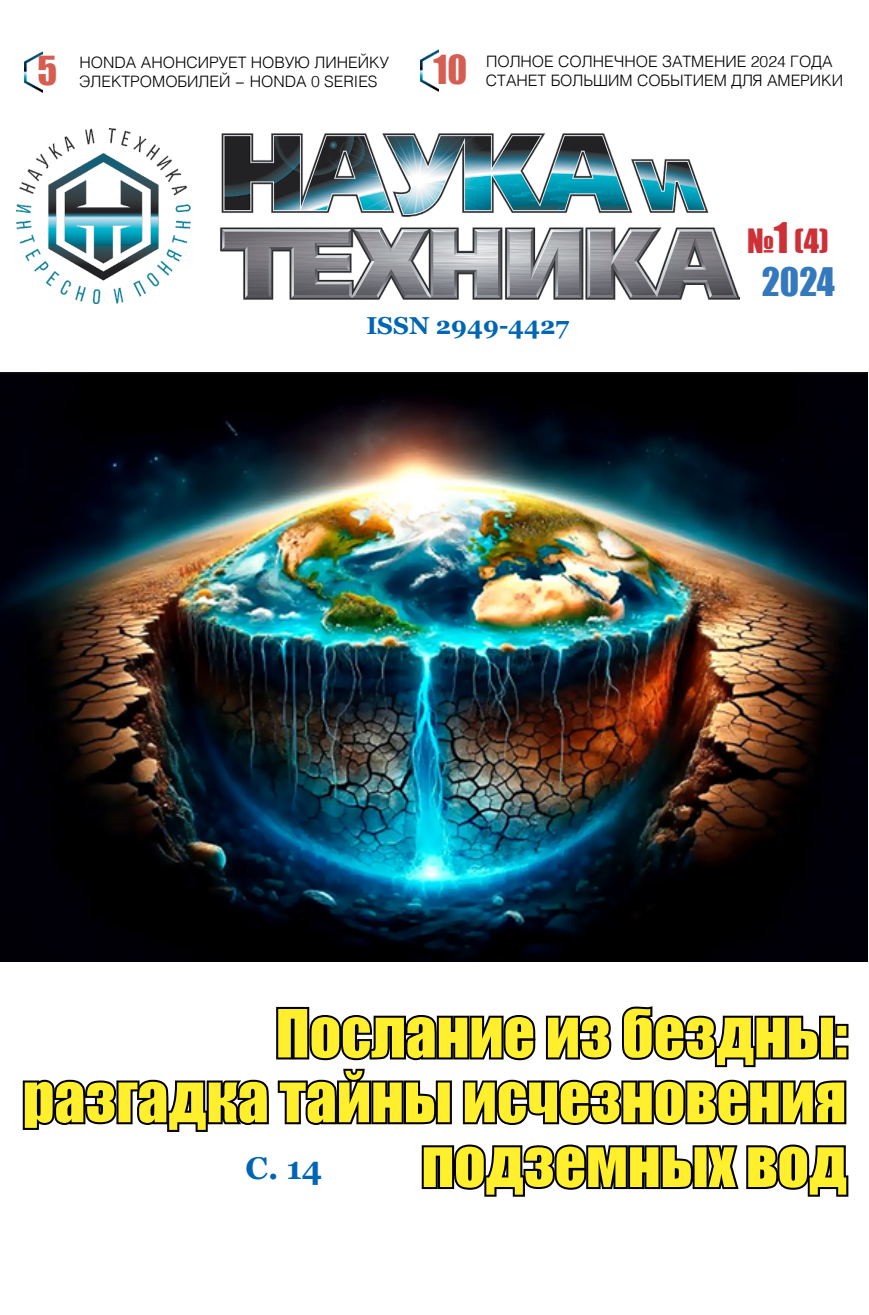
<style>
.page{position:relative;width:869px;height:1315px;background:#fff}
.page>*{position:absolute;margin:0;border:0;box-sizing:border-box;transform-origin:0 0}
.t1{font:61.25px/64.8px "Impact";color:#ffef2d;text-align:right}
.t2{font:36.75px "Impact";color:#d55e52}
.t3{font:36.05px "Impact";color:#3479be}
.t4{font:700 31.5px "Georgia";color:#0066b3}
.t5{font:30.8px "Impact";color:#ce3037}
.t6{font:700 24.5px "Georgia";color:#0066b3}
.t7{font:300 15.75px/18.9px "Helios";color:#000}
.s1{font-size:38.68px}
</style>
<div class="page">
<svg style="left:22px;top:1006px;width:827px;height:191px"></svg>
<img style="left:16px;top:128px;width:723px;height:175px">
<img style="left:25px;top:51px;width:18px;height:42px">
<img style="left:420px;top:50px;width:18px;height:41px">
<img style="left:0;top:372px;width:866px;height:589px">
<p class="t7" style="left:79px;top:53px;width:311px">HONDA АНОНСИРУЕТ НОВУЮ ЛИНЕЙКУ<br>ЭЛЕКТРОМОБИЛЕЙ - HONDA 0 SERIES</p>
<p class="t7" style="left:486px;top:52px;width:348px">ПОЛНОЕ СОЛНЕЧНОЕ ЗАТМЕНИЕ 2024 ГОДА</p>
<h2 class="t2" style="left:38px;top:42px;width:21px">5</h2>
<h2 class="t2" style="left:433px;top:41px;width:35px">10</h2>
<p class="t7" style="left:485px;top:71px;width:359px">СТАНЕТ БОЛЬШИМ СОБЫТИЕМ ДЛЯ АМЕРИКИ</p>
<h3 class="t6" style="left:366px;top:309px;width:204px">ISSN 2949-4427</h3>
<h3 class="t5" style="left:746px;top:217px;width:83px">№<span class="s1">1</span> (4)</h3>
<h3 class="t3" style="left:761px;top:254px;width:74px">2024</h3>
<h1 class="t1" style="left:23px;top:999px;width:825px">Послание из бездны: разгадка тайны исчезновения подземных вод</h1>
<h3 class="t4" style="left:245px;top:1148px;width:78px">с. 14</h3>
</div>
